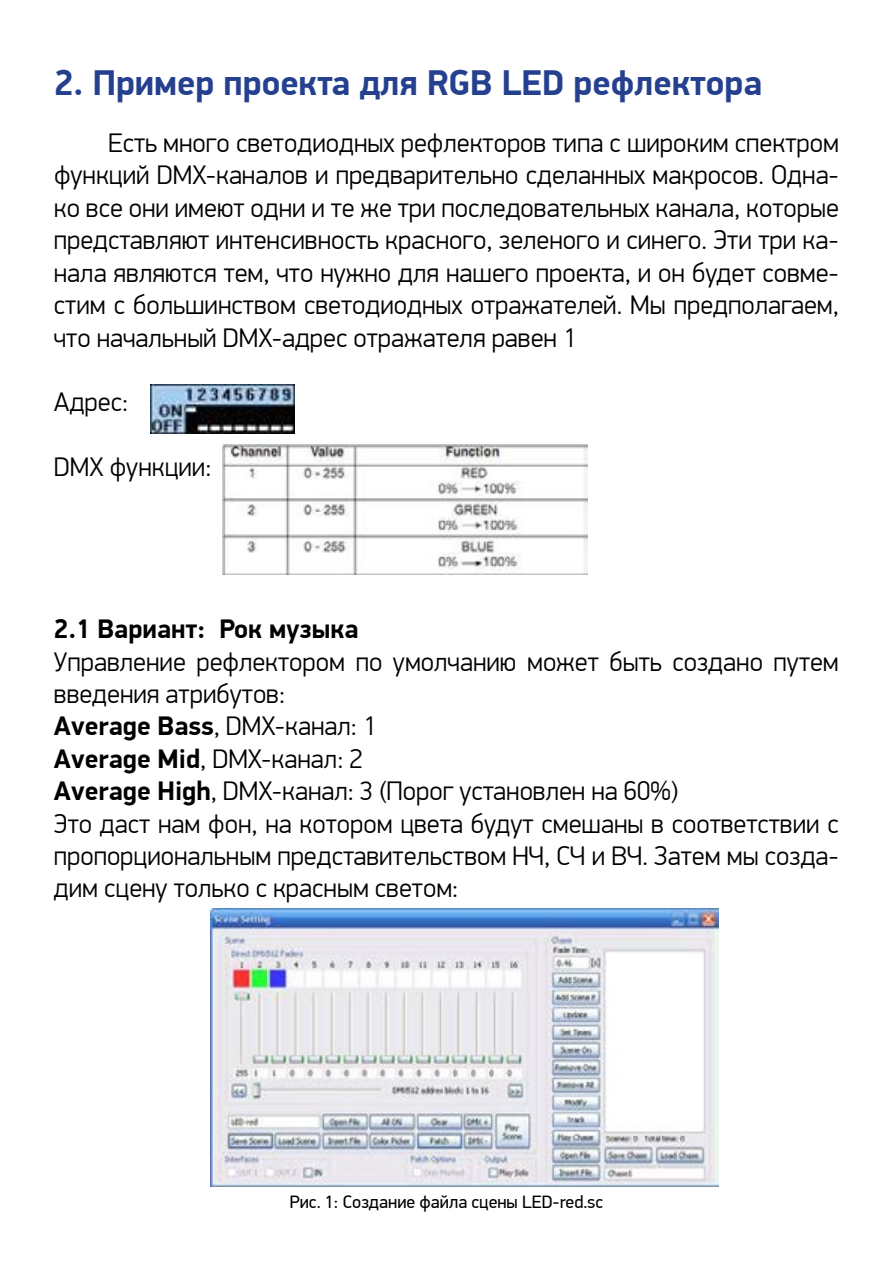
<style>
.page{position:relative;width:893px;height:1263px;background:#fff}
.page>*{position:absolute;margin:0;border:0;box-sizing:border-box;transform-origin:0 0}
.t1{font:700 36px "PF Din Display Pro";color:#25408f}
.t2{font:300 27px/32.4px "PF Din Display Pro";color:#000;text-align:justify}
.t3{font:700 27px "PF Din Display Pro";color:#000}
.t4{font:18px "PF Din Display Pro";color:#000}
.s1{font-weight:700}
</style>
<div class="page">
<img style="left:151px;top:385px;width:144px;height:49px">
<img style="left:223px;top:444px;width:364px;height:131px">
<img style="left:210px;top:908px;width:509px;height:278px">
<h1 class="t1" style="left:54px;top:61px;width:710px">2. Пример проекта для RGB LED рефлектора</h1>
<p class="t2" style="left:54px;top:127px;width:787px;text-indent:54px">Есть много светодиодных рефлекторов типа с широким спектром функций DMX-каналов и предварительно сделанных макросов. Одна&shy;ко все они имеют одни и те же три последовательных канала, которые представляют интенсивность красного, зеленого и синего. Эти три ка&shy;нала являются тем, что нужно для нашего проекта, и он будет совме&shy;стим с большинством светодиодных отражателей. Мы предполагаем, что начальный DMX-адрес отражателя равен 1</p>
<p class="t2" style="left:54px;top:386px;width:76px">Адрес:</p>
<p class="t2" style="left:54px;top:451px;width:159px">DMX функции:</p>
<p class="t3" style="left:54px;top:612px;width:306px">2.1 Вариант: Рок музыка</p>
<p class="t2" style="left:54px;top:645px;width:786px;text-align:left">Управление рефлектором по умолчанию может быть создано путем введения атрибутов:<br><span class="s1">Average Bass</span>, DMX-канал: 1<br><span class="s1">Average Mid</span>, DMX-канал: 2<br><span class="s1">Average High</span>, DMX-канал: 3 (Порог установлен на 60%)<br>Это даст нам фон, на котором цвета будут смешаны в соответствии с пропорциональным представительством НЧ, СЧ и ВЧ. Затем мы созда&shy;дим сцену только с красным светом:</p>
<p class="t4" style="left:290px;top:1191px;width:315px">Рис. 1: Создание файла сцены LED-red.sc</p>
</div>
